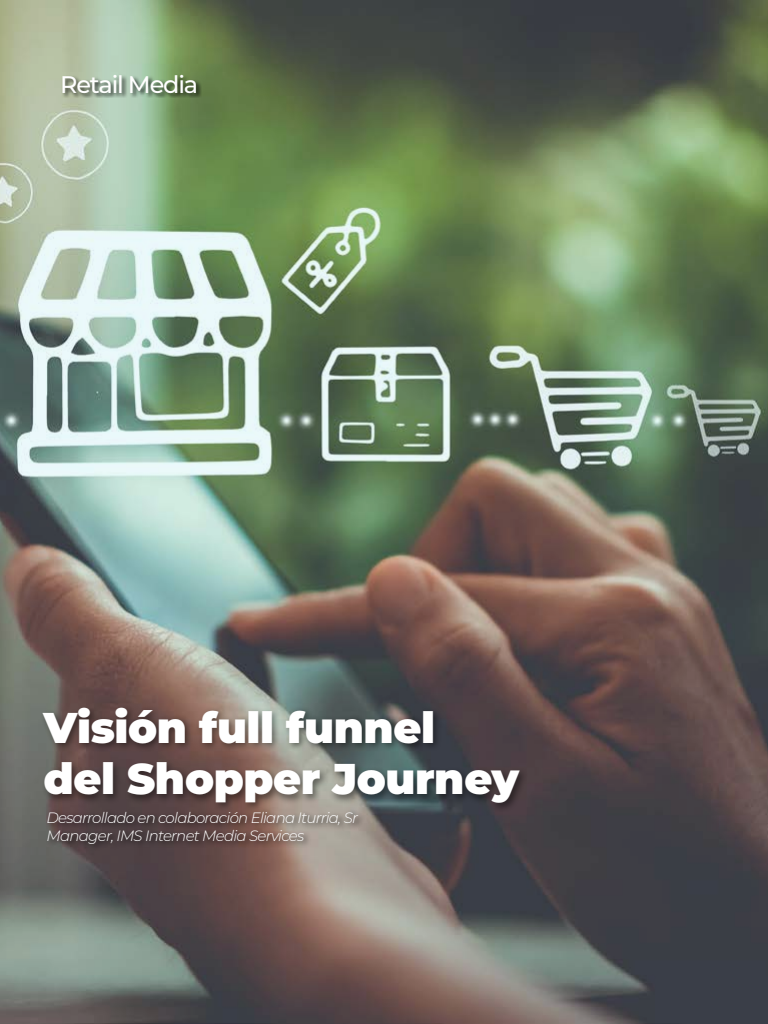
<style>
.page{position:relative;width:768px;height:1024px;background:#fff}
.page>*{position:absolute;margin:0;border:0;box-sizing:border-box;transform-origin:0 0}
.t1{font:900 43px/51.6px "Montserrat";letter-spacing:-.01em;color:#fff}
.t2{font:500 24px "Montserrat";letter-spacing:-.05em;color:#fff}
.t3{font:italic 300 15px/18px "Montserrat";letter-spacing:-.05em;color:#fff}
</style>
<div class="page">
<img style="left:0;top:0;width:768px;height:1024px">
<div style="left:40px;top:704px;width:489px;height:108px;background:#000;opacity:.44"></div>
<div style="left:45px;top:809px;width:321px;height:43px;background:#000;opacity:.75"></div>
<div style="left:61px;top:74px;width:141px;height:24px;background:#000;opacity:.68"></div>
<h2 class="t2" style="left:60px;top:68px;width:140px">Retail Media</h2>
<h1 class="t1" style="left:44px;top:699px;width:477px">Visión full funnel<br>del Shopper Journey</h1>
<p class="t3" style="left:47px;top:808px;width:313px">Desarrollado en colaboración Eliana Iturria, Sr<br>Manager, IMS Internet Media Services</p>
</div>
